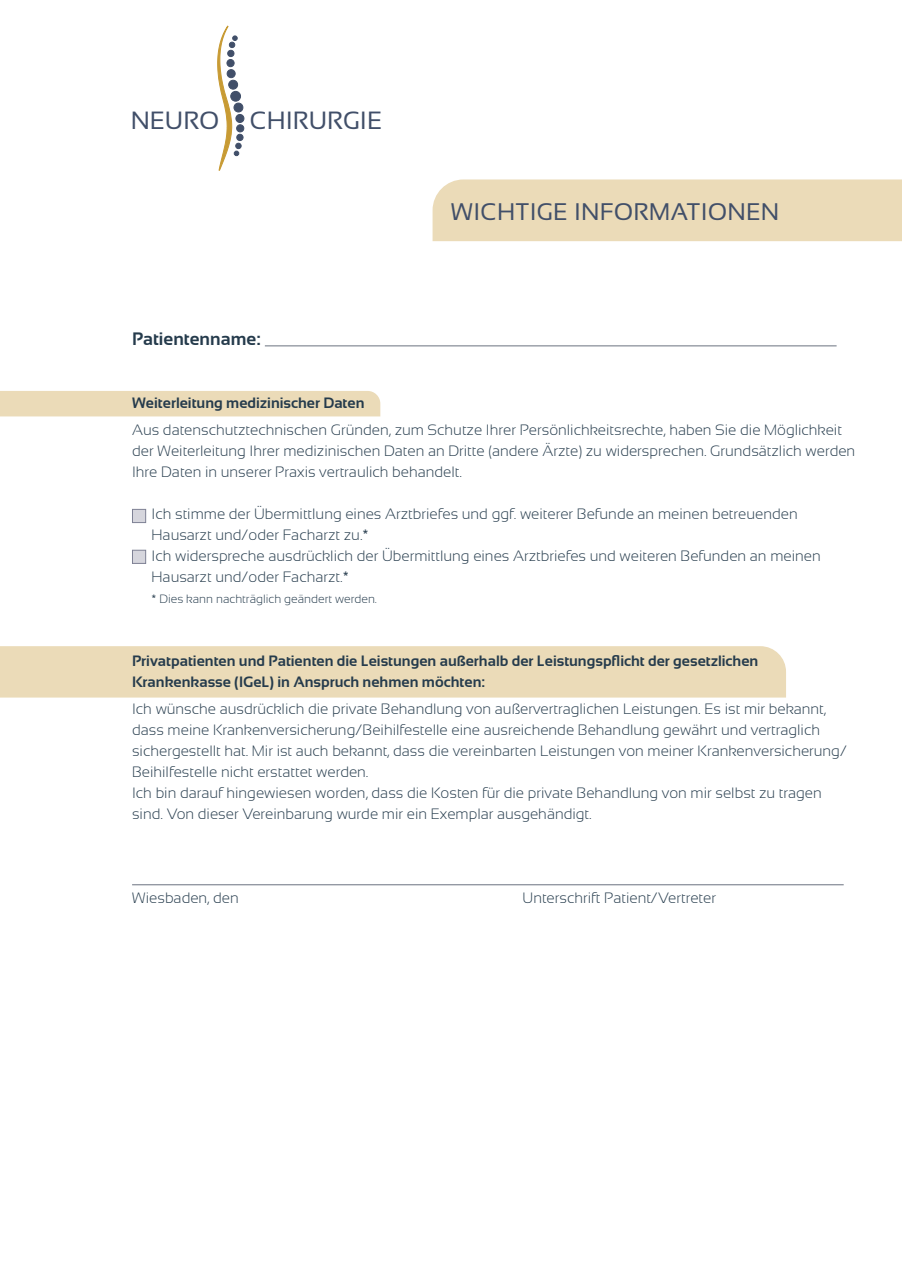
<style>
.page{position:relative;width:902px;height:1272px;background:#fff}
.page>*{position:absolute;margin:0;border:0;box-sizing:border-box;transform-origin:0 0}
.t1{font:24.9px "Sansation";color:#414f69}
.t2{font:24px "Sansation";letter-spacing:.01em;color:#414f69}
.t3{font:700 18px "Sansation";color:#253b4c}
.t4{font:300 15px/21px "Sansation";color:#253b4c}
.t5{font:700 15px/21px "Sansation";color:#253b4c}
.t6{font:300 12px "Sansation";color:#253b4c}
</style>
<div class="page">
<div style="left:0;top:646px;width:786px;height:51px;background:#ebdbb8"></div>
<div style="left:0;top:391px;width:380px;height:25px;background:#ebdbb8"></div>
<div style="left:236px;top:134px;width:7px;height:7px;border:1px solid #414f69;border-radius:50%"></div>
<div style="left:236px;top:125px;width:8px;height:7px;background:#414f69;border-radius:50%"></div>
<div style="left:236px;top:124px;width:8px;height:8px;border:1px solid #414f69;border-radius:50%"></div>
<div style="left:236px;top:114px;width:8px;height:8px;background:#414f69;border-radius:50%"></div>
<div style="left:235px;top:114px;width:9px;height:9px;border:1px solid #414f69;border-radius:50%"></div>
<div style="left:234px;top:103px;width:9px;height:9px;border:1px solid #414f69;border-radius:50%"></div>
<svg style="left:217px;top:25px;width:24px;height:146px"></svg>
<hr style="left:265px;top:345px;width:571px;height:1px;background:#6a7280">
<hr style="left:132px;top:884px;width:711px;height:1px;background:#6a7280">
<div style="left:132px;top:509px;width:14px;height:14px;background:#d6d6dd;border:1px solid #7e8194"></div>
<div style="left:132px;top:550px;width:14px;height:13px;background:#d6d6dd;border:1px solid #7e8194"></div>
<div style="left:432px;top:179px;width:469px;height:62px;background:#ebdbb8"></div>
<h1 class="t1" style="left:131px;top:106px;width:253px">NEURO CHIRURGIE</h1>
<p class="t3" style="left:132px;top:329px;width:130px">Patientenname:</p>
<h2 class="t2" style="left:451px;top:198px;width:330px">WICHTIGE INFORMATIONEN</h2>
<p class="t5" style="left:132px;top:392px;width:234px">Weiterleitung medizinischer Daten</p>
<p class="t4" style="left:132px;top:419px;width:724px">Aus datenschutztechnischen Gründen, zum Schutze Ihrer Persönlichkeitsrechte, haben Sie die Möglichkeit der Weiterleitung Ihrer medizinischen Daten an Dritte (andere Ärzte) zu widersprechen. Grundsätzlich werden<br>Ihre Daten in unserer Praxis vertraulich behandelt.</p>
<p class="t4" style="left:152px;top:503px;width:670px">Ich stimme der Übermittlung eines Arztbriefes und ggf. weiterer Befunde an meinen betreuenden Hausarzt und/oder Facharzt zu.*<br>Ich widerspreche ausdrücklich der Übermittlung eines Arztbriefes und weiteren Befunden an meinen Hausarzt und/oder Facharzt.*</p>
<p class="t6" style="left:152px;top:592px;width:227px">* Dies kann nachträglich geändert werden.</p>
<p class="t5" style="left:132px;top:650px;width:627px">Privatpatienten und Patienten die Leistungen außerhalb der Leistungspflicht der gesetzlichen<br>Krankenkasse (IGeL) in Anspruch nehmen möchten:</p>
<p class="t4" style="left:132px;top:698px;width:716px">Ich wünsche ausdrücklich die private Behandlung von außervertraglichen Leistungen. Es ist mir bekannt, dass meine Krankenversicherung/Beihilfestelle eine ausreichende Behandlung gewährt und vertraglich sichergestellt hat. Mir ist auch bekannt, dass die vereinbarten Leistungen von meiner Krankenversicherung/ Beihilfestelle nicht erstattet werden.<br>Ich bin darauf hingewiesen worden, dass die Kosten für die private Behandlung von mir selbst zu tragen sind. Von dieser Vereinbarung wurde mir ein Exemplar ausgehändigt.</p>
<p class="t4" style="left:132px;top:887px;width:108px">Wiesbaden, den</p>
<p class="t4" style="left:522px;top:887px;width:195px">Unterschrift Patient/Vertreter</p>
</div>
